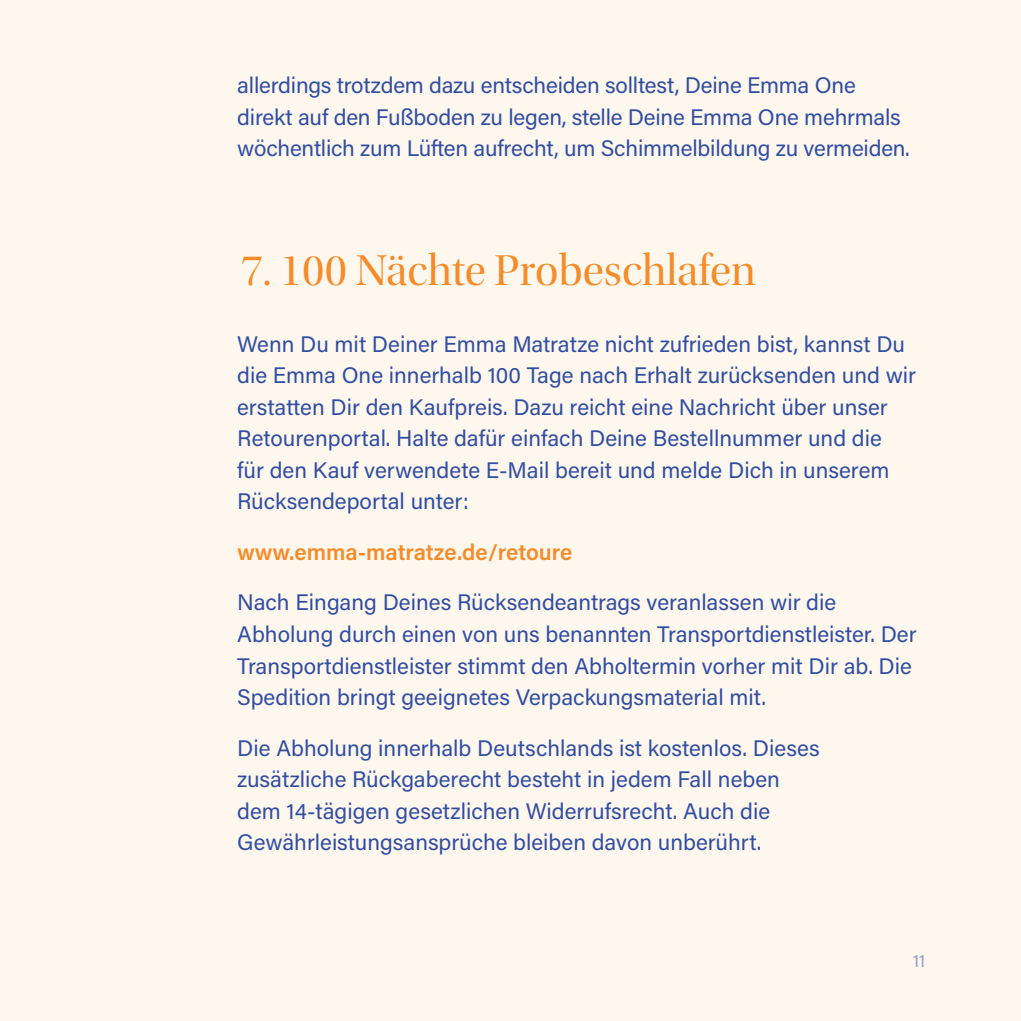
<style>
.page{position:relative;width:1021px;height:1021px;background:#fff}
.page>*{position:absolute;margin:0;border:0;box-sizing:border-box;transform-origin:0 0}
.t1{font:45px "Utopia Std Disp";color:#f68b29}
.t2{font:22.5px/31.5px "Acumin Pro";color:#324ea1}
.t3{font:600 22.5px "Acumin Pro";letter-spacing:-.005em;color:#f68b29}
.t4{font:18px "Acumin Pro";color:#324ea1}
</style>
<div class="page">
<div style="left:0;top:0;width:1020px;height:1020px;background:#fef7ee"></div>
<p class="t2" style="left:237px;top:69px;width:674px">allerdings trotzdem dazu entscheiden solltest, Deine Emma One direkt auf den Fußboden zu legen, stelle Deine Emma One mehrmals wöchentlich zum Lüften aufrecht, um Schimmelbildung zu vermeiden.</p>
<h1 class="t1" style="left:241px;top:247px;width:517px">7. 100 Nächte Probeschlafen</h1>
<p class="t2" style="left:237px;top:327px;width:680px">Wenn Du mit Deiner Emma Matratze nicht zufrieden bist, kannst Du die Emma One innerhalb 100 Tage nach Erhalt zurücksenden und wir erstatten Dir den Kaufpreis. Dazu reicht eine Nachricht über unser Retourenportal. Halte dafür einfach Deine Bestellnummer und die<br>für den Kauf verwendete E-Mail bereit und melde Dich in unserem Rücksendeportal unter:</p>
<p class="t3" style="left:237px;top:536px;width:337px">www.emma-matratze.de/retoure</p>
<p class="t2" style="left:237px;top:586px;width:681px">Nach Eingang Deines Rücksendeantrags veranlassen wir die Abholung durch einen von uns benannten Transportdienstleister. Der Transportdienstleister stimmt den Abholtermin vorher mit Dir ab. Die Spedition bringt geeignetes Verpackungsmaterial mit.</p>
<p class="t2" style="left:237px;top:731px;width:584px">Die Abholung innerhalb Deutschlands ist kostenlos. Dieses zusätzliche Rückgaberecht besteht in jedem Fall neben dem 14-tägigen gesetzlichen Widerrufsrecht. Auch die Gewährleistungsansprüche bleiben davon unberührt.</p>
<p class="t4" style="left:912px;top:948px;width:14px">11</p>
</div>
